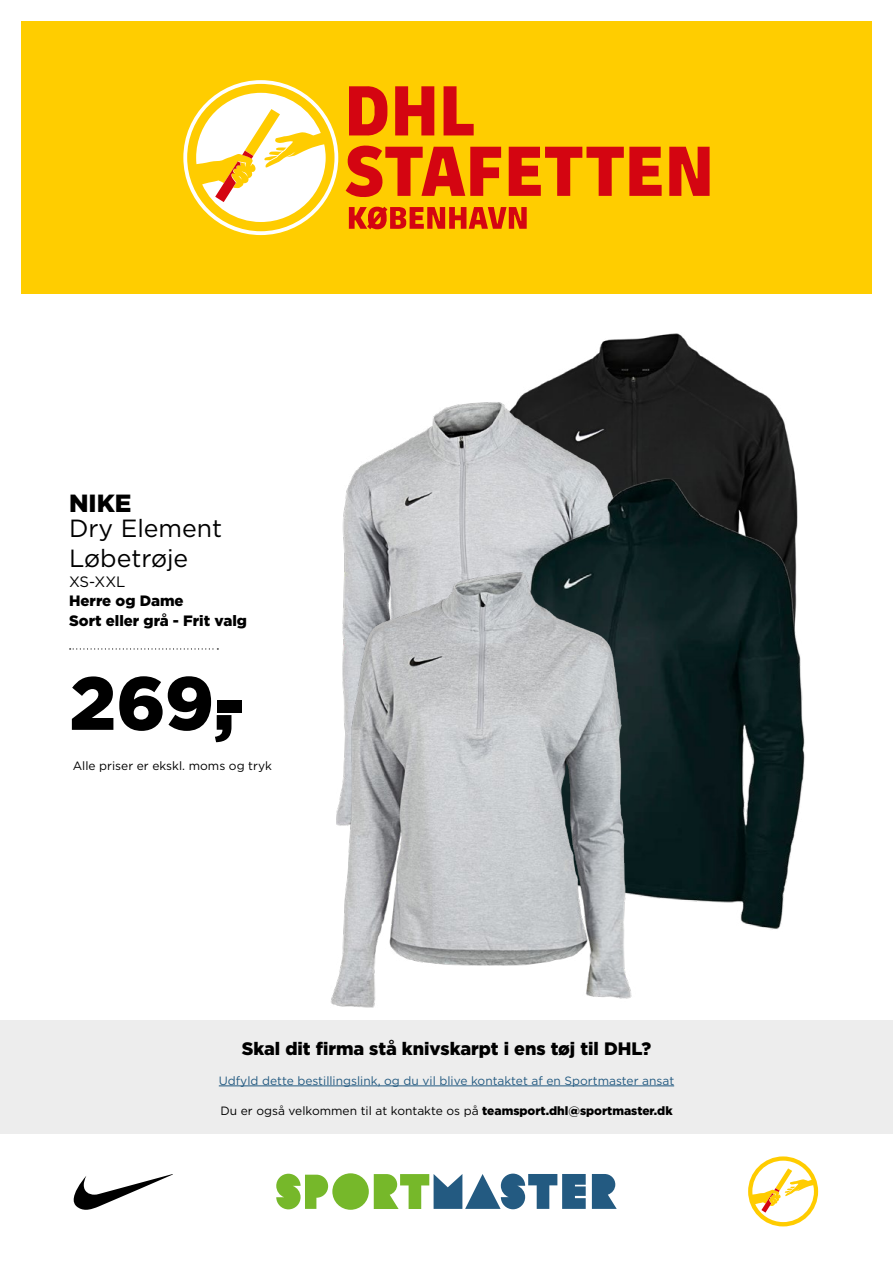
<style>
.page{position:relative;width:893px;height:1263px;background:#fff}
.page>*{position:absolute;margin:0;border:0;box-sizing:border-box;transform-origin:0 0}
.t1{font:900 75px "Gotham";color:#000}
.t2{font:24.9px/29.8px "Gotham";color:#000}
.t3{font:900 24.9px "Gotham";color:#000}
.t4{font:900 18px "Gotham";color:#000}
.t5{font:900 15px/19.5px "Gotham";color:#000}
.t6{font:15px "Gotham";color:#000}
.t7{font:12px "Gotham";color:#000}
.t8{font:12px "Gotham";color:#235a81}
.s1{font-weight:900}
</style>
<div class="page">
<img style="left:517px;top:333px;width:278px;height:139px">
<img style="left:342px;top:401px;width:306px;height:170px">
<svg style="left:70px;top:648px;width:148px;height:1px"></svg>
<svg style="left:74px;top:1174px;width:99px;height:36px"></svg>
<svg style="left:592px;top:1174px;width:25px;height:35px"></svg>
<svg style="left:374px;top:1173px;width:212px;height:36px"></svg>
<svg style="left:276px;top:1174px;width:52px;height:35px"></svg>
<div style="left:332px;top:1173px;width:37px;height:37px;background:#76b82a;border-radius:50%"></div>
<img style="left:497px;top:472px;width:308px;height:458px">
<img style="left:331px;top:571px;width:317px;height:437px">
<div style="left:0;top:1020px;width:893px;height:114px;background:#ededed"></div>
<hr style="left:219px;top:1085px;width:455px;height:1px;background:#235a81">
<svg style="left:748px;top:1156px;width:71px;height:71px"></svg>
<div style="left:21px;top:21px;width:851px;height:272px;background:#ffcd00"></div>
<svg style="left:349px;top:86px;width:38px;height:50px"></svg>
<svg style="left:395px;top:86px;width:39px;height:49px"></svg>
<svg style="left:444px;top:86px;width:30px;height:49px"></svg>
<svg style="left:346px;top:145px;width:155px;height:52px"></svg>
<svg style="left:509px;top:147px;width:153px;height:49px"></svg>
<svg style="left:669px;top:147px;width:41px;height:49px"></svg>
<svg style="left:349px;top:207px;width:178px;height:22px"></svg>
<svg style="left:183px;top:80px;width:155px;height:155px"></svg>
<h2 class="t3" style="left:69px;top:486px;width:64px">NIKE</h2>
<h2 class="t2" style="left:69px;top:513px;width:155px">Dry Element<br>Løbetrøje</h2>
<p class="t6" style="left:69px;top:572px;width:58px">XS-XXL</p>
<p class="t5" style="left:69px;top:591px;width:179px">Herre og Dame<br>Sort eller grå - Frit valg</p>
<h1 class="t1" style="left:69px;top:652px;width:177px">269,-</h1>
<p class="t7" style="left:73px;top:758px;width:201px">Alle priser er ekskl. moms og tryk</p>
<h3 class="t4" style="left:242px;top:1036px;width:411px">Skal dit firma stå knivskarpt i ens tøj til DHL?</h3>
<p class="t8" style="left:219px;top:1073px;width:457px">Udfyld dette bestillingslink, og du vil blive kontaktet af en Sportmaster ansat</p>
<p class="t7" style="left:220px;top:1103px;width:454px">Du er også velkommen til at kontakte os på <span class="s1">teamsport.dhl@sportmaster.dk</span></p>
</div>
